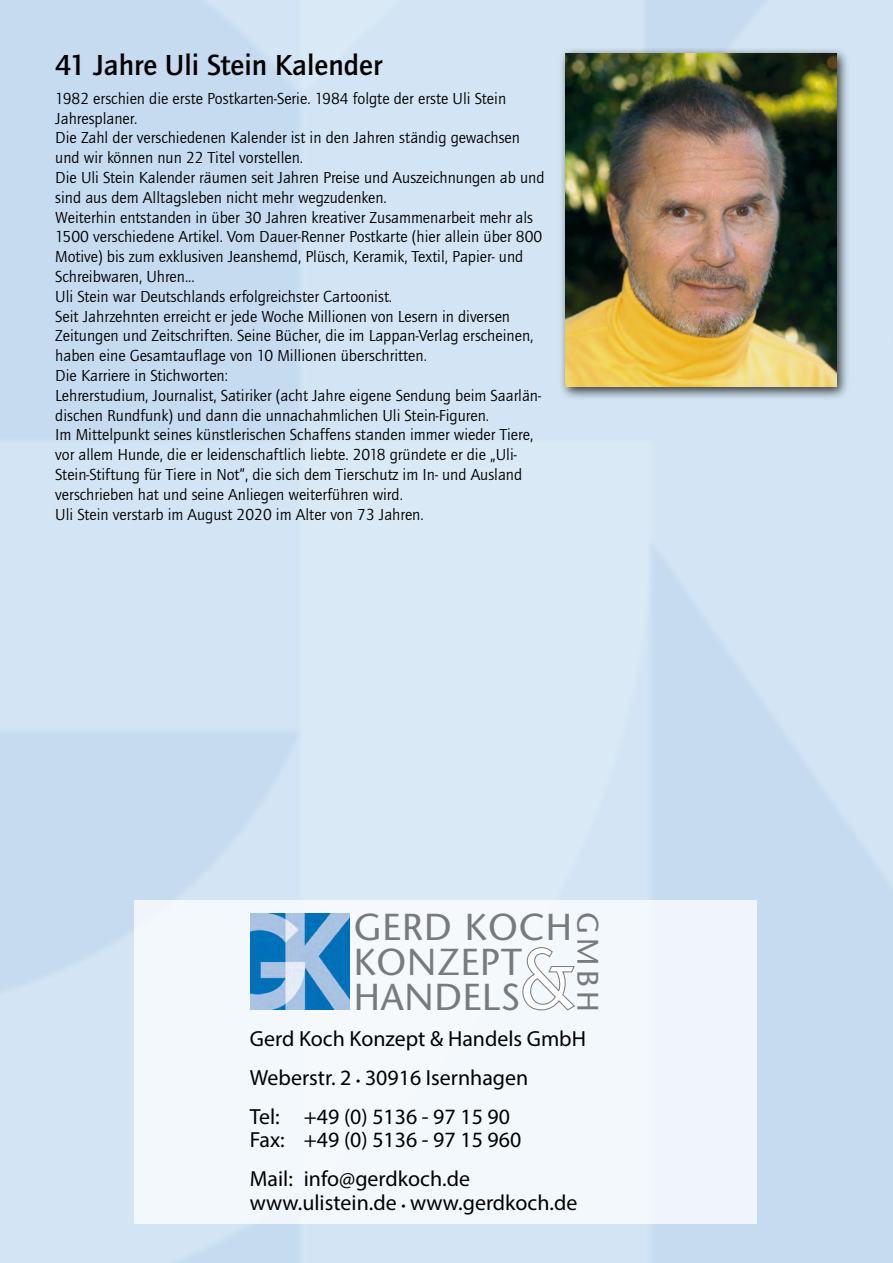
<style>
.page{position:relative;width:893px;height:1263px;background:#fff}
.page>*{position:absolute;margin:0;border:0;box-sizing:border-box;transform-origin:0 0}
.t1{font:37.5px/34.8px "Stone Sans";letter-spacing:.02em;color:#797a7c}
.t2{font:700 30px "Quay Itc T";color:#000}
.t3{font:29.7px "Stone Sans";color:#797a7c}
.t4{font:21.9px/39.2px "Myriad Pro";color:#000}
.t5{font:16.5px/19.8px "Quay Itc T";color:#000}
.s1{font-size:15px}
</style>
<div class="page">
<div style="left:558px;top:46px;width:292px;height:354px;background:#000;opacity:.75"></div>
<img style="left:565px;top:54px;width:271px;height:333px">
<div style="left:135px;top:900px;width:622px;height:323px;background:#f3f8fc"></div>
<img style="left:251px;top:914px;width:99px;height:96px">
<svg style="left:522px;top:947px;width:53px;height:64px"></svg>
<h2 class="t2" style="left:55px;top:48px;width:328px">41 Jahre Uli Stein Kalender</h2>
<p class="t5" style="left:55px;top:88px;width:491px">1982 erschien die erste Postkarten-Serie. 1984 folgte der erste Uli Stein Jahresplaner.<br>Die Zahl der verschiedenen Kalender ist in den Jahren ständig gewachsen und wir können nun 22 Titel vorstellen.<br>Die Uli Stein Kalender räumen seit Jahren Preise und Auszeichnungen ab und sind aus dem Alltagsleben nicht mehr wegzudenken.<br>Weiterhin entstanden in über 30 Jahren kreativer Zusammenarbeit mehr als 1500 verschiedene Artikel. Vom Dauer-Renner Postkarte (hier allein über 800<br>Motive) bis zum exklusiven Jeanshemd, Plüsch, Keramik, Textil, Papier- und Schreibwaren, Uhren...<br>Uli Stein war Deutschlands erfolgreichster Cartoonist.<br>Seit Jahrzehnten erreicht er jede Woche Millionen von Lesern in diversen Zeitungen und Zeitschriften. Seine Bücher, die im Lappan-Verlag erscheinen, haben eine Gesamtauflage von 10 Millionen überschritten.<br>Die Karriere in Stichworten:<br>Lehrerstudium, Journalist, Satiriker (acht Jahre eigene Sendung beim Saarlän&shy;dischen Rundfunk) und dann die unnachahmlichen Uli Stein-Figuren.<br>Im Mittelpunkt seines künstlerischen Schaffens standen immer wieder Tiere, vor allem Hunde, die er leidenschaftlich liebte. 2018 gründete er die „Uli-Stein-Stiftung für Tiere in Not“, die sich dem Tierschutz im In- und Ausland verschrieben hat und seine Anliegen weiterführen wird.<br>Uli Stein verstarb im August 2020 im Alter von 73 Jahren.</p>
<h1 class="t1" style="left:354px;top:909px;width:220px">GERD KOCH<br>KONZEPT<br>HANDELS</h1>
<h3 class="t3" style="left:606px;top:912px;width:101px;rotate:90deg">GMBH</h3>
<h3 class="t4" style="left:250px;top:1018px;width:338px">Gerd Koch Konzept &amp; Handels GmbH<br>Weberstr. 2 <span class="s1">•</span> 30916 Isernhagen<br>Tel: +49 (0) 5136 - 97 15 90</h3>
<h3 class="t4" style="left:250px;top:1120px;width:273px">Fax: +49 (0) 5136 - 97 15 960<br>Mail: info@gerdkoch.de</h3>
<h3 class="t4" style="left:250px;top:1182px;width:329px">www.ulistein.de <span class="s1">•</span> www.gerdkoch.de</h3>
</div>
